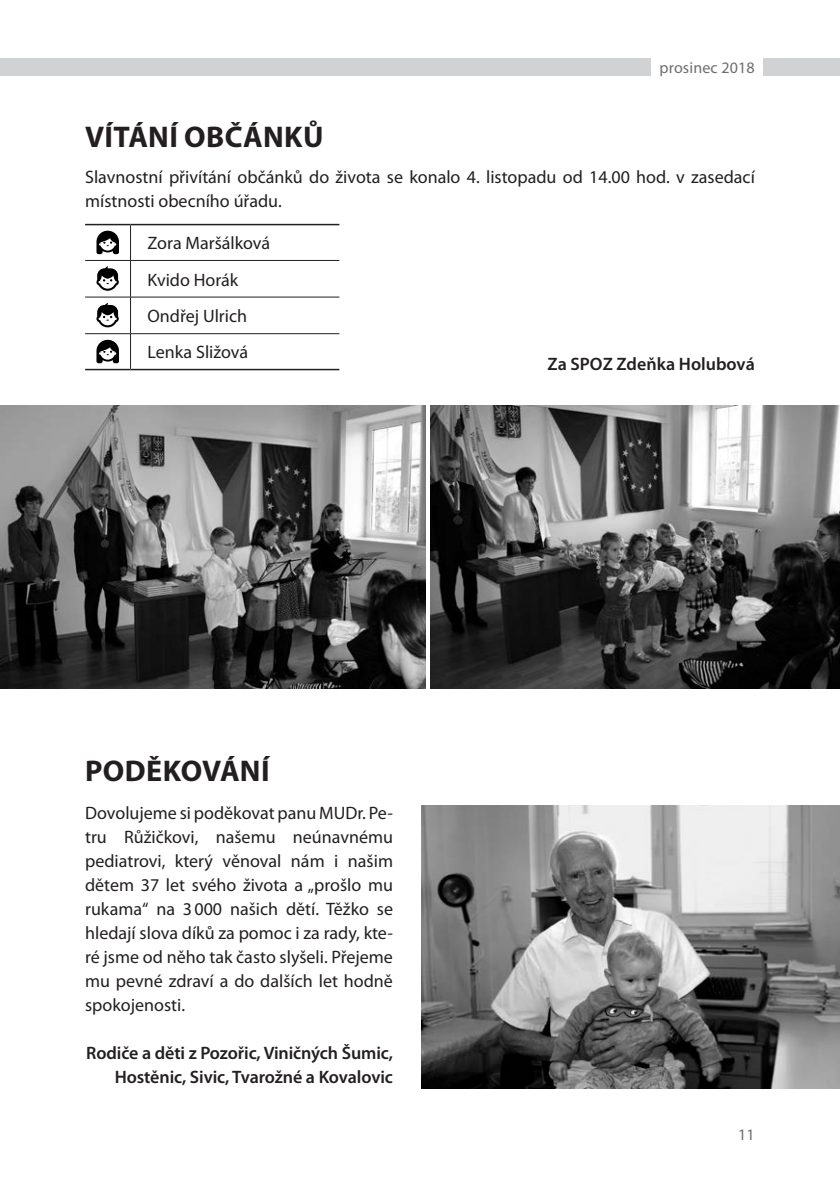
<style>
.page{position:relative;width:840px;height:1191px;background:#fff}
.page>*{position:absolute;margin:0;border:0;box-sizing:border-box;transform-origin:0 0}
.t1{font:700 30px "Myriad Pro";letter-spacing:.01em;color:#231f20}
.t2{font:18px/24px "Myriad Pro";color:#231f20}
.t3{font:600 18px/24px "Myriad Pro";letter-spacing:-.005em;color:#231f20;text-align:right}
.t4{font:16px "Myriad Pro";letter-spacing:.01em;color:#6c6d70}
</style>
<div class="page">
<div style="left:763px;top:58px;width:76px;height:17px;background:#d1d2d4"></div>
<div style="left:0;top:58px;width:650px;height:17px;background:#d1d2d4"></div>
<hr style="left:85px;top:260px;width:45px;height:1px;background:#231f20">
<hr style="left:130px;top:260px;width:209px;height:1px;background:#231f20">
<hr style="left:85px;top:297px;width:45px;height:1px;background:#231f20">
<hr style="left:130px;top:297px;width:209px;height:1px;background:#231f20">
<hr style="left:85px;top:333px;width:45px;height:1px;background:#231f20">
<hr style="left:130px;top:333px;width:209px;height:1px;background:#231f20">
<hr style="left:85px;top:224px;width:45px;height:1px;background:#231f20">
<hr style="left:130px;top:224px;width:209px;height:1px;background:#231f20">
<hr style="left:130px;top:225px;width:1px;height:35px;background:#231f20">
<hr style="left:130px;top:261px;width:1px;height:36px;background:#231f20">
<hr style="left:130px;top:297px;width:1px;height:36px;background:#231f20">
<hr style="left:130px;top:334px;width:1px;height:35px;background:#231f20">
<hr style="left:85px;top:369px;width:45px;height:1px;background:#231f20">
<hr style="left:130px;top:369px;width:209px;height:1px;background:#231f20">
<svg style="left:96px;top:231px;width:23px;height:23px"></svg>
<svg style="left:96px;top:266px;width:23px;height:25px"></svg>
<svg style="left:96px;top:303px;width:23px;height:24px"></svg>
<svg style="left:96px;top:340px;width:23px;height:23px"></svg>
<img style="left:430px;top:405px;width:409px;height:283px">
<img style="left:0;top:405px;width:425px;height:283px">
<img style="left:421px;top:805px;width:418px;height:284px">
<p class="t4" style="left:659px;top:59px;width:97px">prosinec 2018</p>
<h1 class="t1" style="left:85px;top:120px;width:240px">VÍTÁNÍ OBČÁNKŮ</h1>
<p class="t2" style="left:85px;top:165px;width:671px">Slavnostní přivítání občánků do života se konalo 4. listopadu od 14.00 hod. v zasedací místnosti obecního úřadu.</p>
<p class="t2" style="left:147px;top:225px;width:124px;line-height:36.4px">Zora Maršálková<br>Kvido Horák<br>Ondřej Ulrich<br>Lenka Sližová</p>
<p class="t3" style="left:547px;top:352px;width:209px">Za SPOZ Zdeňka Holubová</p>
<h1 class="t1" style="left:85px;top:754px;width:186px">PODĚKOVÁNÍ</h1>
<p class="t2" style="left:85px;top:801px;width:309px;text-align:justify">Dovolujeme si poděkovat panu MUDr. Pe&shy;tru Růžičkovi, našemu neúnavnému pediatrovi, který věnoval nám i našim dětem 37 let svého života a „prošlo mu rukama“ na 3000 našich dětí. Těžko se hledají slova díků za pomoc i za rady, kte&shy;ré jsme od něho tak často slyšeli. Přejeme mu pevné zdraví a do dalších let hodně spokojenosti.</p>
<p class="t3" style="left:86px;top:1041px;width:308px">Rodiče a děti z Pozořic, Viničných Šumic,<br>Hostěnic, Sivic, Tvarožné a Kovalovic</p>
<p class="t4" style="left:737px;top:1125px;width:18px">11</p>
</div>
